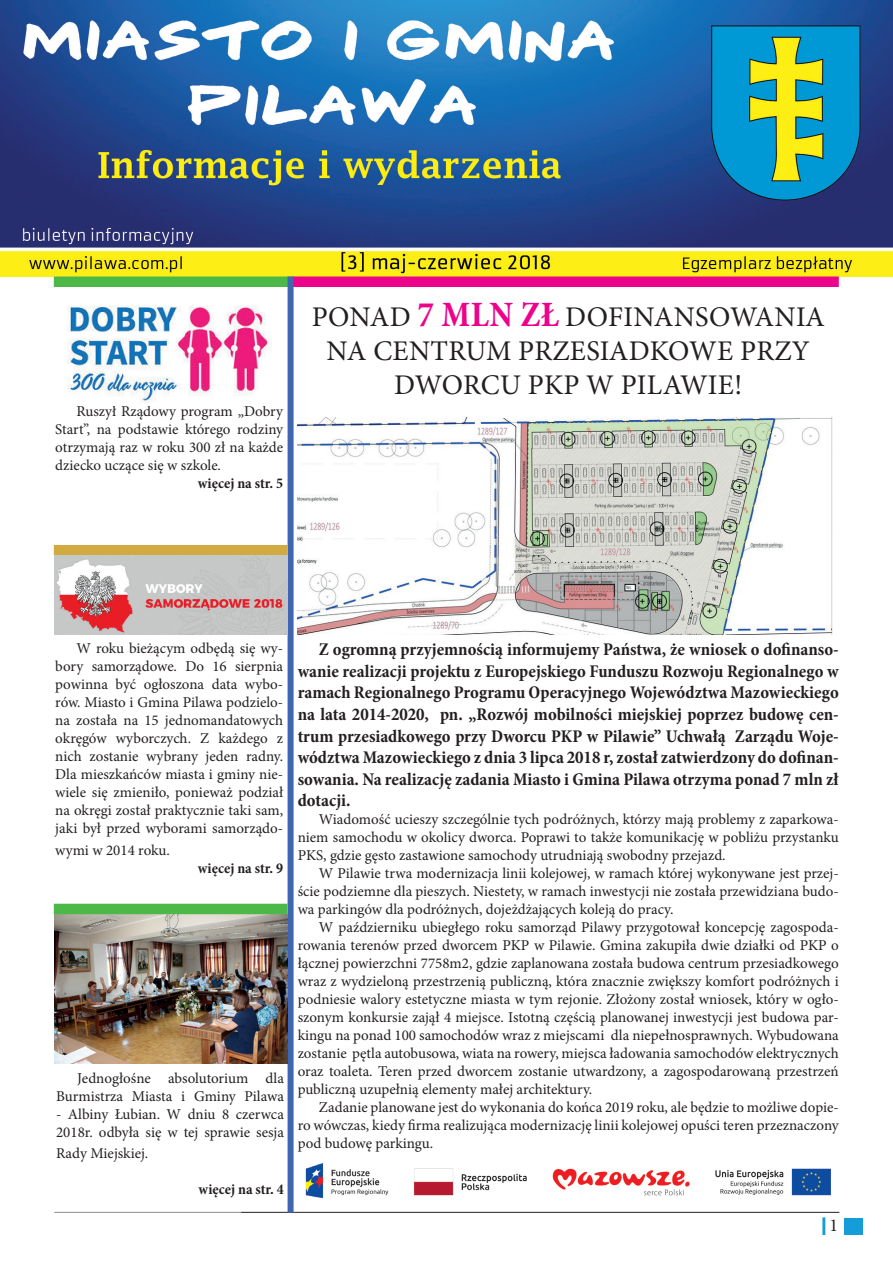
<style>
.page{position:relative;width:893px;height:1263px;background:#fff}
.page>*{position:absolute;margin:0;border:0;box-sizing:border-box;transform-origin:0 0}
.t1{font:28.5px/34.2px "Minion Pro";letter-spacing:.01em;color:#231f20;text-align:center}
.t2{font:700 condensed 18px/21.6px "Minion Pro";color:#231f20;text-align:justify}
.t3{font:18px "Minion Pro";color:#231f20}
.t4{font:15px/18px "Minion Pro";color:#231f20;text-align:justify}
.t5{font:700 condensed 15px "Minion Pro";color:#231f20}
.s1{font-weight:700;font-stretch:condensed;font-size:36px;color:#ed028c}
</style>
<div class="page">
<img style="left:0;top:0;width:893px;height:276px">
<div style="left:844px;top:1218px;width:18px;height:16px;background:#149dd9"></div>
<div style="left:822px;top:1217px;width:3px;height:18px;border:2px solid #149dd9"></div>
<hr style="left:54px;top:1212px;width:785px;height:1px;background:#231f20">
<div style="left:291px;top:276px;width:548px;height:11px;background:#ed028c"></div>
<hr style="left:54px;top:1212px;width:187px;height:1px;background:#fff">
<img style="left:67px;top:305px;width:205px;height:98px">
<div style="left:54px;top:276px;width:237px;height:11px;background:#4cb848"></div>
<div style="left:288px;top:276px;width:6px;height:937px;background:#3e66b1"></div>
<div style="left:54px;top:545px;width:234px;height:10px;background:#d1aa41"></div>
<img style="left:54px;top:555px;width:234px;height:79px">
<img style="left:54px;top:914px;width:234px;height:149px">
<div style="left:54px;top:904px;width:234px;height:10px;background:#4cb848"></div>
<img style="left:305px;top:1163px;width:526px;height:36px">
<img style="left:298px;top:417px;width:535px;height:217px">
<p class="t4" style="left:55px;top:402px;width:229px;text-indent:21px">Ruszył Rządowy program „Dobry Start”, na podstawie którego rodziny otrzymają raz w roku 300 zł na każde dziecko uczące się w szkole.</p>
<p class="t5" style="left:198px;top:473px;width:87px">więcej na str. 5</p>
<h1 class="t1" style="left:312px;top:299px;width:514px">PONAD <span class="s1">7 MLN ZŁ</span> DOFINANSOWANIA<br>NA CENTRUM PRZESIADKOWE PRZY<br>DWORCU PKP W PILAWIE!</h1>
<p class="t4" style="left:55px;top:639px;width:229px;text-indent:21px">W roku bieżącym odbędą się wy&shy;bory samorządowe. Do 16 sierpnia powinna być ogłoszona data wybo&shy;rów. Miasto i Gmina Pilawa podzielo&shy;na została na 15 jednomandatowych okręgów wyborczych. Z każdego z nich zostanie wybrany jeden radny.<br>Dla mieszkańców miasta i gminy nie&shy;wiele się zmieniło, ponieważ podział na okręgi został praktycznie taki sam, jaki był przed wyborami samorządo-</p>
<p class="t4" style="left:55px;top:841px;width:116px">wymi w 2014 roku.</p>
<p class="t5" style="left:198px;top:857px;width:87px">więcej na str. 9</p>
<p class="t4" style="left:56px;top:1069px;width:229px;text-align:right">Jednogłośne absolutorium dla<br>Burmistrza Miasta i Gminy Pilawa</p>
<p class="t4" style="left:56px;top:1105px;width:229px">- Albiny Łubian. W dniu 8 czerwca<br>2018r. odbyła się w tej sprawie sesja</p>
<p class="t4" style="left:56px;top:1144px;width:94px">Rady Miejskiej.</p>
<p class="t5" style="left:199px;top:1179px;width:87px">więcej na str. 4</p>
<p class="t2" style="left:298px;top:638px;width:543px;text-indent:21px">Z ogromną przyjemnością informujemy Państwa, że wniosek o dofinanso&shy;wanie realizacji projektu z Europejskiego Funduszu Rozwoju Regionalnego w ramach Regionalnego Programu Operacyjnego Województwa Mazowieckiego na lata 2014-2020, pn. „Rozwój mobilności miejskiej poprzez budowę cen&shy;trum przesiadkowego przy Dworcu PKP w Pilawie” Uchwałą Zarządu Woje&shy;wództwa Mazowieckiego z dnia 3 lipca 2018 r, został zatwierdzony do dofinan&shy;sowania. Na realizację zadania Miasto i Gmina Pilawa otrzyma ponad 7 mln zł dotacji.</p>
<p class="t4" style="left:298px;top:811px;width:543px;text-indent:21px">Wiadomość ucieszy szczególnie tych podróżnych, którzy mają problemy z zaparkowa&shy;niem samochodu w okolicy dworca. Poprawi to także komunikację w pobliżu przystanku PKS, gdzie gęsto zastawione samochody utrudniają swobodny przejazd.</p>
<p class="t4" style="left:298px;top:865px;width:543px;text-indent:21px">W Pilawie trwa modernizacja linii kolejowej, w ramach której wykonywane jest przej&shy;ście podziemne dla pieszych. Niestety, w ramach inwestycji nie została przewidziana budo&shy;wa parkingów dla podróżnych, dojeżdżających koleją do pracy.</p>
<p class="t4" style="left:298px;top:919px;width:543px;text-indent:21px">W październiku ubiegłego roku samorząd Pilawy przygotował koncepcję zagospoda&shy;rowania terenów przed dworcem PKP w Pilawie. Gmina zakupiła dwie działki od PKP o łącznej powierzchni 7758m2, gdzie zaplanowana została budowa centrum przesiadkowego wraz z wydzieloną przestrzenią publiczną, która znacznie zwiększy komfort podróżnych i podniesie walory estetyczne miasta w tym rejonie. Złożony został wniosek, który w ogło&shy;szonym konkursie zajął 4 miejsce. Istotną częścią planowanej inwestycji jest budowa par&shy;kingu na ponad 100 samochodów wraz z miejscami dla niepełnosprawnych. Wybudowana zostanie pętla autobusowa, wiata na rowery, miejsca ładowania samochodów elektrycznych oraz toaleta. Teren przed dworcem zostanie utwardzony, a zagospodarowaną przestrzeń publiczną uzupełnią elementy małej architektury.</p>
<p class="t4" style="left:298px;top:1099px;width:543px;text-indent:21px">Zadanie planowane jest do wykonania do końca 2019 roku, ale będzie to możliwe dopie&shy;ro wówczas, kiedy firma realizująca modernizację linii kolejowej opuści teren przeznaczony pod budowę parkingu.</p>
<p class="t3" style="left:829px;top:1213px;width:10px">1</p>
</div>
